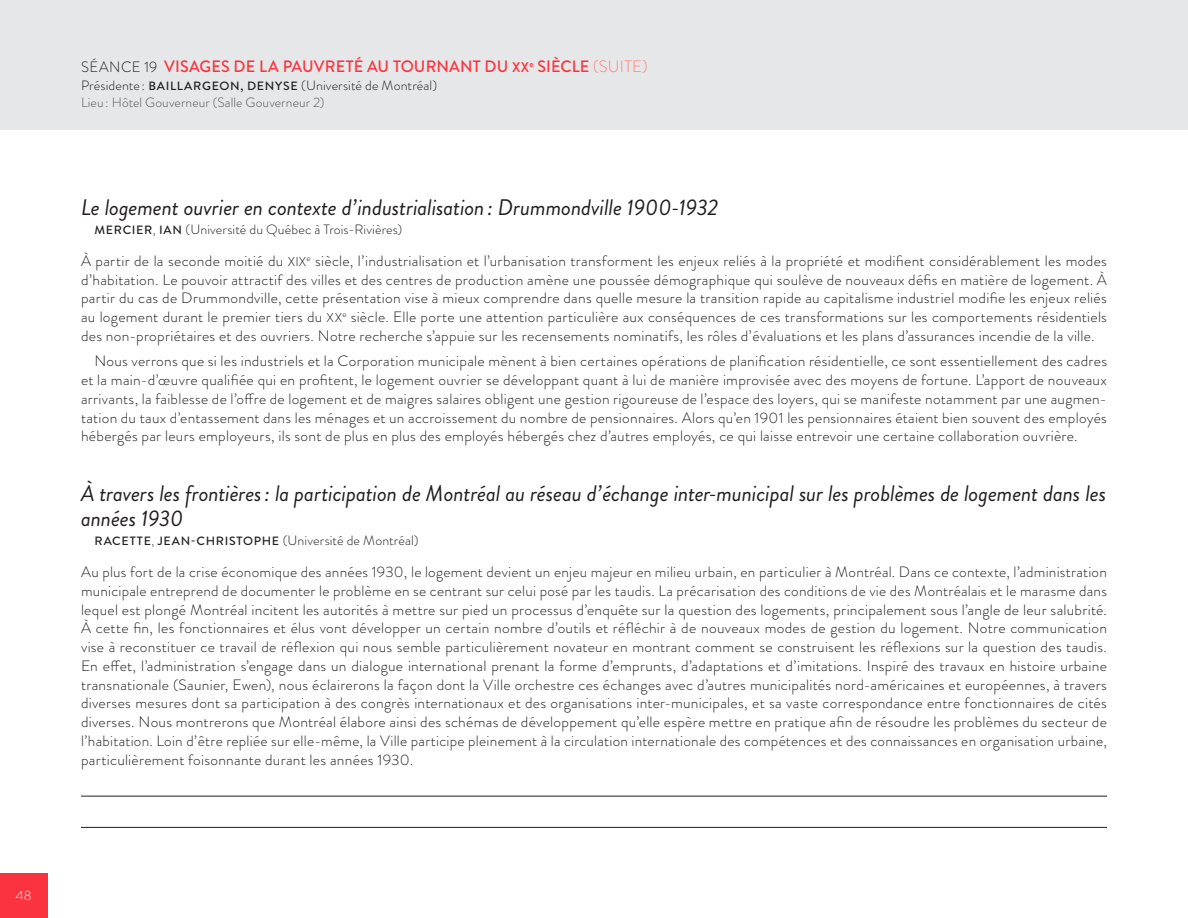
<style>
.page{position:relative;width:1188px;height:918px;background:#fff}
.page>*{position:absolute;margin:0;border:0;box-sizing:border-box;transform-origin:0 0}
.RÉS_Titre_comm__RÉSU{font:italic 22.5px/25.5px "Brandon Grotesque";letter-spacing:-.005em;color:#231f20}
.TITRE_SÉANCE_TDM{font:500 16.5px "Brandon Grotesque";letter-spacing:.01em;color:#fb333e}
._01-Texte_courant_sa{font:300 15px/18.9px "Brandon Grotesque";letter-spacing:.015em;color:#231f20;text-align:justify}
._01-Texte_courant{font:300 15px/18.8px "Brandon Grotesque";letter-spacing:.02em;color:#231f20;text-align:justify}
.Présidence{font:300 13.5px "Brandon Grotesque";letter-spacing:.005em;color:#231f20}
.Conférenciers_ères{font:300 13.5px "Brandon Grotesque";letter-spacing:.005em;color:#231f20}
.LIEU{font:300 13.5px "Brandon Grotesque";letter-spacing:.01em;color:#57585a}
.t1{font:300 13.5px "Brandon Grotesque";color:#fff}
.Conférenciers_ères-2{font:500 12px "Brandon Grotesque";letter-spacing:.055em;color:#231f20}
.s1{font-weight:300;font-size:15px;color:#231f20}
.s2{font-family:"Brandon Grotesque Medium SC850";font-weight:400;font-size:14.1px}
.s3{font-weight:300;color:#ff7d74}
.s4{font-weight:500;font-size:12px}
.s5{font-size:12px}
.s6{font-family:"Brandon Grotesque Light SC850";font-weight:400;font-size:12.75px}
.s7{font-weight:300}
.s8{font-weight:300;font-size:13.5px}
</style>
<div class="page">
<div style="left:0;top:874px;width:48px;height:44px;background:#fb333e"></div>
<div style="left:0;top:0;width:1188px;height:130px;background:#e6e7e9"></div>
<hr style="left:81px;top:796px;width:1026px;height:1px;background:#231f20">
<hr style="left:81px;top:827px;width:1026px;height:1px;background:#231f20">
<p class="t1" style="left:16px;top:886px;width:17px">48</p>
<p class="TITRE_SÉANCE_TDM" style="left:81px;top:55px;width:568px"><span class="s1">SÉANCE 19</span> VISAGES DE LA PAUVRETÉ AU TOURNANT DU <span class="s2">xx</span><sup>e</sup> SIÈCLE <span class="s3">(SUITE)</span></p>
<p class="Présidence" style="left:81px;top:77px;width:358px">Présidente: <span class="s4">BAILLARGEON, DENYSE</span> (Université de Montréal)</p>
<p class="LIEU" style="left:81px;top:93px;width:245px">Lieu: Hôtel Gouverneur (Salle Gouverneur 2)</p>
<p class="RÉS_Titre_comm__RÉSU" style="left:81px;top:195px;width:639px">Le logement ouvrier en contexte d’industrialisation : Drummondville 1900-1932</p>
<p class="Conférenciers_ères" style="left:95px;top:220px;width:309px"><span class="s4">MERCIER</span><span class="s5">,</span> <span class="s4">IAN</span> (Université du Québec à Trois-Rivières)</p>
<p class="_01-Texte_courant_sa" style="left:81px;top:251px;width:1028px">À partir de la seconde moitié du <span class="s6">XIX</span><sup>e</sup> siècle, l’industrialisation et l’urbanisation transforment les enjeux reliés à la propriété et modifient considérablement les modes d’habitation. Le pouvoir attractif des villes et des centres de production amène une poussée démographique qui soulève de nouveaux défis en matière de logement. À partir du cas de Drummondville, cette présentation vise à mieux comprendre dans quelle mesure la transition rapide au capitalisme industriel modifie les enjeux reliés au logement durant le premier tiers du <span class="s6">XX</span><sup>e</sup> siècle. Elle porte une attention particulière aux conséquences de ces transformations sur les comportements résidentiels des non-propriétaires et des ouvriers. Notre recherche s’appuie sur les recensements nominatifs, les rôles d’évaluations et les plans d’assurances incendie de la ville.</p>
<p class="_01-Texte_courant" style="left:81px;top:352px;width:1028px;text-indent:13px">Nous verrons que si les industriels et la Corporation municipale mènent à bien certaines opérations de planification résidentielle, ce sont essentiellement des cadres et la main-d’œuvre qualifiée qui en profitent, le logement ouvrier se développant quant à lui de manière improvisée avec des moyens de fortune. L’apport de nouveaux arrivants, la faiblesse de l’offre de logement et de maigres salaires obligent une gestion rigoureuse de l’espace des loyers, qui se manifeste notamment par une augmen&shy;tation du taux d’entassement dans les ménages et un accroissement du nombre de pensionnaires. Alors qu’en 1901 les pensionnaires étaient bien souvent des employés hébergés par leurs employeurs, ils sont de plus en plus des employés hébergés chez d’autres employés, ce qui laisse entrevoir une certaine collaboration ouvrière.</p>
<p class="RÉS_Titre_comm__RÉSU" style="left:81px;top:480px;width:1027px">À travers les frontières: la participation de Montréal au réseau d’échange inter-municipal sur les problèmes de logement dans les années 1930</p>
<p class="Conférenciers_ères-2" style="left:95px;top:533px;width:326px">RACETTE<span class="s7">,</span> JEAN-CHRISTOPHE <span class="s8">(Université de Montréal)</span></p>
<p class="_01-Texte_courant_sa" style="left:81px;top:562px;width:1028px">Au plus fort de la crise économique des années 1930, le logement devient un enjeu majeur en milieu urbain, en particulier à Montréal. Dans ce contexte, l’administration municipale entreprend de documenter le problème en se centrant sur celui posé par les taudis. La précarisation des conditions de vie des Montréalais et le marasme dans lequel est plongé Montréal incitent les autorités à mettre sur pied un processus d’enquête sur la question des logements, principalement sous l’angle de leur salubrité.<br>À cette fin, les fonctionnaires et élus vont développer un certain nombre d’outils et réfléchir à de nouveaux modes de gestion du logement. Notre communication vise à reconstituer ce travail de réflexion qui nous semble particulièrement novateur en montrant comment se construisent les réflexions sur la question des taudis.<br>En effet, l’administration s’engage dans un dialogue international prenant la forme d’emprunts, d’adaptations et d’imitations. Inspiré des travaux en histoire urbaine transnationale (Saunier, Ewen), nous éclairerons la façon dont la Ville orchestre ces échanges avec d’autres municipalités nord-américaines et européennes, à travers diverses mesures dont sa participation à des congrès internationaux et des organisations inter-municipales, et sa vaste correspondance entre fonctionnaires de cités diverses. Nous montrerons que Montréal élabore ainsi des schémas de développement qu’elle espère mettre en pratique afin de résoudre les problèmes du secteur de l’habitation. Loin d’être repliée sur elle-même, la Ville participe pleinement à la circulation internationale des compétences et des connaissances en organisation urbaine, particulièrement foisonnante durant les années 1930.</p>
</div>
